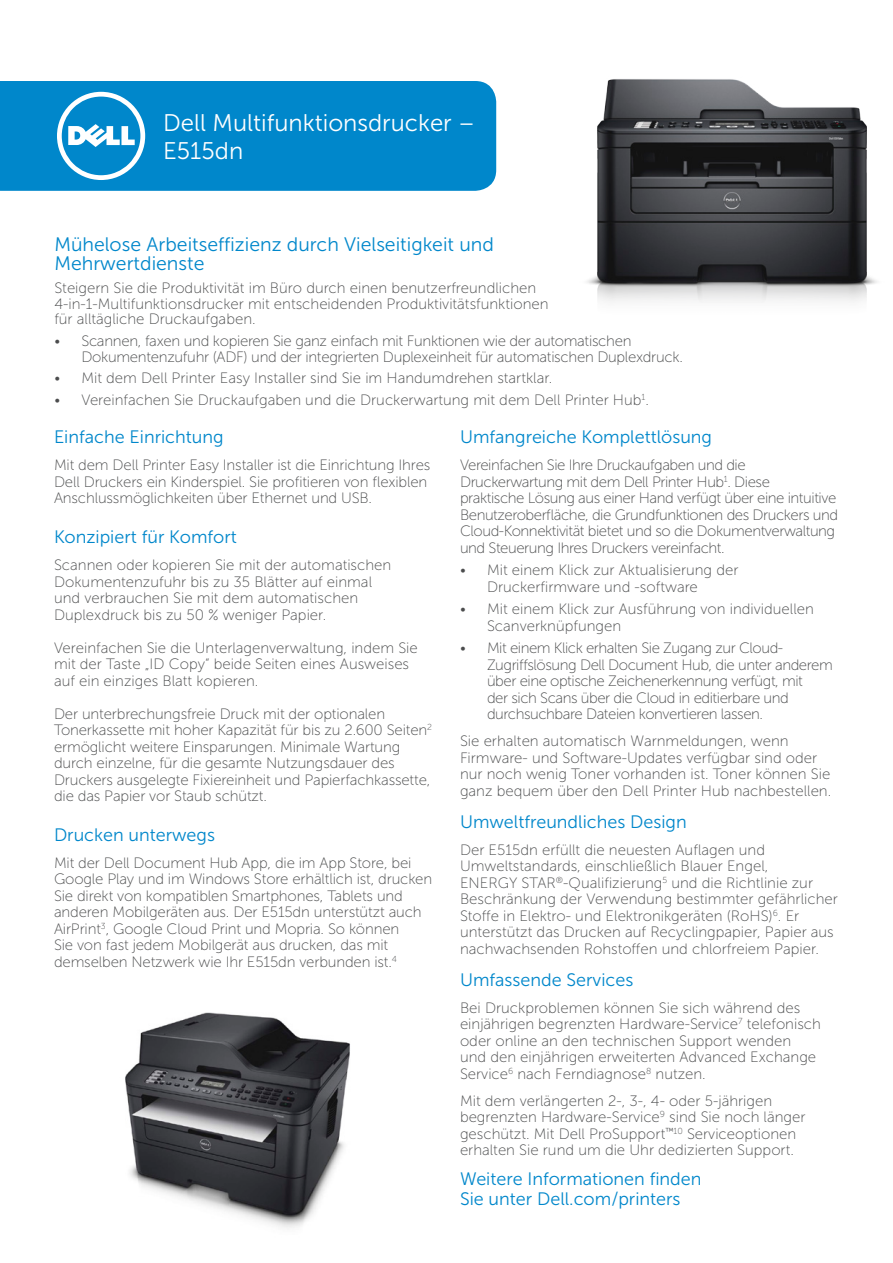
<style>
.page{position:relative;width:893px;height:1263px;background:#fff}
.page>*{position:absolute;margin:0;border:0;box-sizing:border-box;transform-origin:0 0}
.t1{font:24px/28.8px "Museo Sans For Dell 300";color:#fff}
.Subhead_Style_Blue{font:19.5px/19.5px "Museo Sans For Dell 300";color:#0087cb}
.Subhead_Style_Blue-2{font:18px/19.5px "Museo Sans For Dell 300";color:#0087cb}
.t2{font:15px/16.5px "Museo Sans For Dell 100";color:#4b4c4d}
.t3{font:15px/16.5px "Museo Sans For Dell 100";letter-spacing:-.03em;color:#4b4c4d}
.t4{font:15px/15.8px "Museo Sans For Dell 100";letter-spacing:-.02em;color:#4b4c4d}
</style>
<div class="page">
<img style="left:125px;top:1012px;width:225px;height:216px">
<div style="left:0;top:81px;width:496px;height:110px;background:#0087cb"></div>
<svg style="left:57px;top:92px;width:88px;height:88px"></svg>
<img style="left:587px;top:79px;width:290px;height:224px">
<p class="t1" style="left:163px;top:108px;width:314px">Dell Multifunktionsdrucker –<br>E515dn</p>
<p class="Subhead_Style_Blue" style="left:54px;top:235px;width:441px">Mühelose Arbeitseffizienz durch Vielseitigkeit und<br>Mehrwertdienste</p>
<p class="t2" style="left:54px;top:280px;width:496px;line-height:15.8px">Steigern Sie die Produktivität im Büro durch einen benutzerfreundlichen<br>4-in-1-Multifunktionsdrucker mit entscheidenden Produktivitätsfunktionen für alltägliche Druckaufgaben.</p>
<p class="t4" style="left:81px;top:333px;width:603px;text-indent:-27px">• Scannen, faxen und kopieren Sie ganz einfach mit Funktionen wie der automatischen<br>Dokumentenzufuhr (ADF) und der integrierten Duplexeinheit für automatischen Duplexdruck.</p>
<p class="t2" style="left:54px;top:370px;width:500px">• Mit dem Dell Printer Easy Installer sind Sie im Handumdrehen startklar.</p>
<p class="t2" style="left:54px;top:392px;width:596px">• Vereinfachen Sie Druckaufgaben und die Druckerwartung mit dem Dell Printer Hub<sup>1</sup>.</p>
<p class="Subhead_Style_Blue-2" style="left:54px;top:428px;width:171px">Einfache Einrichtung</p>
<p class="t2" style="left:54px;top:457px;width:378px">Mit dem Dell Printer Easy Installer ist die Einrichtung Ihres<br>Dell Druckers ein Kinderspiel. Sie profitieren von flexiblen<br>Anschlussmöglichkeiten über Ethernet und USB.</p>
<p class="Subhead_Style_Blue-2" style="left:54px;top:527px;width:184px">Konzipiert für Komfort</p>
<p class="t2" style="left:54px;top:557px;width:339px">Scannen oder kopieren Sie mit der automatischen Dokumentenzufuhr bis zu 35 Blätter auf einmal und verbrauchen Sie mit dem automatischen Duplexdruck bis zu 50 % weniger Papier.</p>
<p class="t2" style="left:54px;top:639px;width:365px">Vereinfachen Sie die Unterlagenverwaltung, indem Sie mit der Taste „ID Copy“ beide Seiten eines Ausweises auf ein einziges Blatt kopieren.</p>
<p class="t2" style="left:54px;top:705px;width:380px">Der unterbrechungsfreie Druck mit der optionalen Tonerkassette mit hoher Kapazität für bis zu 2.600 Seiten<sup>2 </sup>ermöglicht weitere Einsparungen. Minimale Wartung durch einzelne, für die gesamte Nutzungsdauer des Druckers ausgelegte Fixiereinheit und Papierfachkassette, die das Papier vor Staub schützt.</p>
<p class="Subhead_Style_Blue-2" style="left:54px;top:825px;width:163px">Drucken unterwegs</p>
<p class="t2" style="left:54px;top:854px;width:380px">Mit der Dell Document Hub App, die im App Store, bei Google Play und im Windows Store erhältlich ist, drucken Sie direkt von kompatiblen Smartphones, Tablets und anderen Mobilgeräten aus. Der E515dn unterstützt auch AirPrint<sup>3</sup>, Google Cloud Print und Mopria. So können<br>Sie von fast jedem Mobilgerät aus drucken, das mit demselben Netzwerk wie Ihr E515dn verbunden ist.<sup>4</sup></p>
<p class="Subhead_Style_Blue-2" style="left:460px;top:428px;width:254px">Umfangreiche Komplettlösung</p>
<p class="t3" style="left:460px;top:457px;width:380px">Vereinfachen Sie Ihre Druckaufgaben und die Druckerwartung mit dem Dell Printer Hub<sup>1</sup>. Diese praktische Lösung aus einer Hand verfügt über eine intuitive Benutzeroberfläche, die Grundfunktionen des Druckers und Cloud-Konnektivität bietet und so die Dokumentverwaltung und Steuerung Ihres Druckers vereinfacht.</p>
<p class="t2" style="left:487px;top:562px;width:253px;text-indent:-27px">• Mit einem Klick zur Aktualisierung der<br>Druckerfirmware und -software</p>
<p class="t2" style="left:487px;top:601px;width:328px;text-indent:-27px">• Mit einem Klick zur Ausführung von individuellen<br>Scanverknüpfungen</p>
<p class="t3" style="left:487px;top:640px;width:347px;text-indent:-27px">• Mit einem Klick erhalten Sie Zugang zur Cloud-Zugriffslösung Dell Document Hub, die unter anderem über eine optische Zeichenerkennung verfügt, mit<br>der sich Scans über die Cloud in editierbare und durchsuchbare Dateien konvertieren lassen.</p>
<p class="t2" style="left:460px;top:733px;width:373px">Sie erhalten automatisch Warnmeldungen, wenn Firmware- und Software-Updates verfügbar sind oder nur noch wenig Toner vorhanden ist. Toner können Sie ganz bequem über den Dell Printer Hub nachbestellen.</p>
<p class="Subhead_Style_Blue-2" style="left:460px;top:812px;width:228px">Umweltfreundliches Design</p>
<p class="t2" style="left:460px;top:841px;width:379px">Der E515dn erfüllt die neuesten Auflagen und Umweltstandards, einschließlich Blauer Engel,<br>ENERGY STAR<sup>®</sup>-Qualifizierung<sup>5</sup> und die Richtlinie zur Beschränkung der Verwendung bestimmter gefährlicher Stoffe in Elektro- und Elektronikgeräten (RoHS)<sup>6</sup>. Er unterstützt das Drucken auf Recyclingpapier, Papier aus nachwachsenden Rohstoffen und chlorfreiem Papier.</p>
<p class="Subhead_Style_Blue-2" style="left:460px;top:970px;width:175px">Umfassende Services</p>
<p class="t2" style="left:460px;top:1000px;width:362px">Bei Druckproblemen können Sie sich während des einjährigen begrenzten Hardware-Service<sup>7</sup> telefonisch oder online an den technischen Support wenden und den einjährigen erweiterten Advanced Exchange Service<sup>6</sup> nach Ferndiagnose<sup>8</sup> nutzen.</p>
<p class="t2" style="left:460px;top:1093px;width:347px">Mit dem verlängerten 2-, 3-, 4- oder 5-jährigen begrenzten Hardware-Service<sup>9</sup> sind Sie noch länger geschützt. Mit Dell ProSupport<sup>™</sup><sup>10</sup> Serviceoptionen erhalten Sie rund um die Uhr dedizierten Support.</p>
<p class="Subhead_Style_Blue-2" style="left:460px;top:1169px;width:243px">Weitere Informationen finden<br>Sie unter Dell.com/printers</p>
</div>
